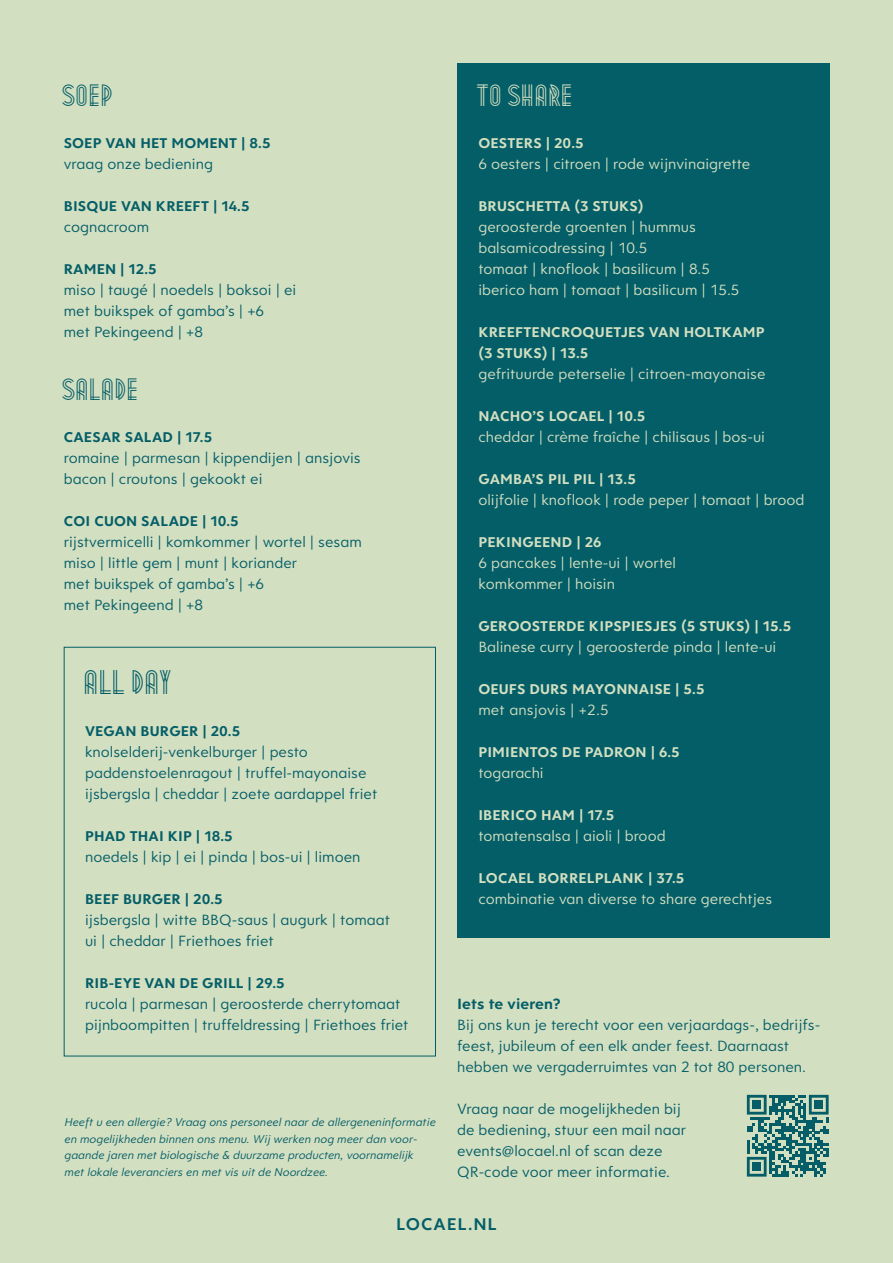
<style>
.page{position:relative;width:893px;height:1263px;background:#d3dfc1}
.page>*{position:absolute;margin:0;border:0;box-sizing:border-box;transform-origin:0 0}
.t1{font:30px "Metropolis 1920";color:#045e67}
.t2{font:27px "Metropolis 1920";color:#045e67}
.t3{font:27px "Metropolis 1920";color:#d3dfc1}
.t4{font:18px "Clarika Pro Geo Dm";letter-spacing:.05em;color:#045e67}
.t5{font:15.75px/21px "Clarika Pro Geo";color:#045e67}
.t6{font:15.75px/21px "Clarika Pro Geo";color:#d3dfc1}
.t7{font:700 15.75px "Clarika Pro Geo";letter-spacing:.01em;color:#045e67}
.t8{font:700 15px/21px "Clarika Pro Geo";letter-spacing:.01em;color:#d3dfc1}
.t9{font:700 15px "Clarika Pro Geo";letter-spacing:.01em;color:#045e67}
.t10{font:italic 12px/16.5px "Clarika Pro Geo";color:#045e67}
</style>
<div class="page">
<div style="left:64px;top:647px;width:372px;height:409px;border:1px solid #045e67"></div>
<div style="left:457px;top:64px;width:372px;height:874px;background:#045e67"></div>
<svg style="left:747px;top:1095px;width:82px;height:82px"></svg>
<div style="left:752px;top:1100px;width:9px;height:9px;background:#045d67"></div>
<div style="left:814px;top:1100px;width:9px;height:9px;background:#045d67"></div>
<div style="left:752px;top:1162px;width:9px;height:9px;background:#045d67"></div>
<h2 class="t2" style="left:64px;top:73px;width:52px">SOEP</h2>
<p class="t9" style="left:64px;top:134px;width:208px">SOEP VAN HET MOMENT | 8.5</p>
<p class="t5" style="left:64px;top:153px;width:151px">vraag onze bediening</p>
<p class="t9" style="left:64px;top:197px;width:187px">BISQUE VAN KREEFT | 14.5</p>
<p class="t5" style="left:64px;top:216px;width:87px">cognacroom</p>
<p class="t9" style="left:64px;top:260px;width:95px">RAMEN | 12.5</p>
<p class="t5" style="left:64px;top:279px;width:234px">miso | taugé | noedels | boksoi | ei met buikspek of gamba’s | +6<br>met Pekingeend | +8</p>
<h2 class="t2" style="left:64px;top:367px;width:78px">SALADE</h2>
<p class="t9" style="left:64px;top:428px;width:150px">CAESAR SALAD | 17.5</p>
<p class="t5" style="left:64px;top:447px;width:298px">romaine | parmesan | kippendijen | ansjovis bacon | croutons | gekookt ei</p>
<p class="t9" style="left:64px;top:512px;width:177px">COI CUON SALADE | 10.5</p>
<p class="t5" style="left:64px;top:531px;width:299px">rijstvermicelli | komkommer | wortel | sesam miso | little gem | munt | koriander<br>met buikspek of gamba’s | +6<br>met Pekingeend | +8</p>
<h1 class="t1" style="left:85px;top:657px;width:90px">ALL DAY</h1>
<p class="t9" style="left:85px;top:722px;width:157px">VEGAN BURGER | 20.5</p>
<p class="t5" style="left:85px;top:741px;width:294px">knolselderij-venkelburger | pesto paddenstoelenragout | truffel-mayonaise ijsbergsla | cheddar | zoete aardappel friet</p>
<p class="t9" style="left:85px;top:827px;width:149px">PHAD THAI KIP | 18.5</p>
<p class="t5" style="left:85px;top:846px;width:277px">noedels | kip | ei | pinda | bos-ui | limoen</p>
<p class="t9" style="left:85px;top:890px;width:139px">BEEF BURGER | 20.5</p>
<p class="t5" style="left:85px;top:909px;width:307px">ijsbergsla | witte BBQ-saus | augurk | tomaat ui | cheddar | Friethoes friet</p>
<p class="t9" style="left:85px;top:974px;width:201px">RIB-EYE VAN DE GRILL | 29.5</p>
<p class="t5" style="left:85px;top:993px;width:325px">rucola | parmesan | geroosterde cherrytomaat pijnboompitten | truffeldressing | Friethoes friet</p>
<p class="t10" style="left:65px;top:1113px;width:373px">Heeft u een allergie? Vraag ons personeel naar de allergeneninformatie en mogelijkheden binnen ons menu. Wij werken nog meer dan voor&shy;gaande jaren met biologische &amp; duurzame producten, voornamelijk met lokale leveranciers en met vis uit de Noordzee.</p>
<h2 class="t3" style="left:478px;top:73px;width:98px">TO SHARE</h2>
<p class="t8" style="left:478px;top:132px;width:107px">OESTERS | 20.5</p>
<p class="t6" style="left:478px;top:153px;width:274px">6 oesters | citroen | rode wijnvinaigrette</p>
<p class="t8" style="left:478px;top:195px;width:167px">BRUSCHETTA (3 STUKS)</p>
<p class="t6" style="left:478px;top:216px;width:263px">geroosterde groenten | hummus balsamicodressing | 10.5<br>tomaat | knoflook | basilicum | 8.5 iberico ham | tomaat | basilicum | 15.5</p>
<p class="t8" style="left:478px;top:321px;width:288px">KREEFTENCROQUETJES VAN HOLTKAMP (3 STUKS) | 13.5</p>
<p class="t6" style="left:478px;top:363px;width:289px">gefrituurde peterselie | citroen-mayonaise</p>
<p class="t8" style="left:478px;top:405px;width:168px">NACHO’S LOCAEL | 10.5</p>
<p class="t6" style="left:478px;top:426px;width:288px">cheddar | crème fraîche | chilisaus | bos-ui</p>
<p class="t8" style="left:478px;top:468px;width:159px">GAMBA’S PIL PIL | 13.5</p>
<p class="t6" style="left:478px;top:489px;width:328px">olijfolie | knoflook | rode peper | tomaat | brood</p>
<p class="t8" style="left:478px;top:531px;width:125px">PEKINGEEND | 26</p>
<p class="t6" style="left:478px;top:552px;width:199px">6 pancakes | lente-ui | wortel komkommer | hoisin</p>
<p class="t8" style="left:478px;top:615px;width:314px">GEROOSTERDE KIPSPIESJES (5 STUKS) | 15.5</p>
<p class="t6" style="left:478px;top:636px;width:300px">Balinese curry | geroosterde pinda | lente-ui</p>
<p class="t8" style="left:478px;top:678px;width:228px">OEUFS DURS MAYONNAISE | 5.5</p>
<p class="t6" style="left:478px;top:699px;width:132px">met ansjovis | +2.5</p>
<p class="t8" style="left:478px;top:741px;width:203px">PIMIENTOS DE PADRON | 6.5</p>
<p class="t6" style="left:478px;top:762px;width:67px">togarachi</p>
<p class="t8" style="left:478px;top:804px;width:137px">IBERICO HAM | 17.5</p>
<p class="t6" style="left:478px;top:825px;width:189px">tomatensalsa | aioli | brood</p>
<p class="t8" style="left:478px;top:867px;width:208px">LOCAEL BORRELPLANK | 37.5</p>
<p class="t6" style="left:478px;top:888px;width:295px">combinatie van diverse to share gerechtjes</p>
<p class="t7" style="left:457px;top:994px;width:105px">Iets te vieren?</p>
<p class="t5" style="left:457px;top:1014px;width:365px">Bij ons kun je terecht voor een verjaardags-, bedrijfs&shy;feest, jubileum of een elk ander feest. Daarnaast hebben we vergaderruimtes van 2 tot 80 personen.</p>
<p class="t5" style="left:457px;top:1098px;width:230px">Vraag naar de mogelijkheden bij de bediening, stuur een mail naar events@locael.nl of scan deze<br>QR-code voor meer informatie.</p>
<p class="t4" style="left:396px;top:1212px;width:102px">LOCAEL.NL</p>
</div>
